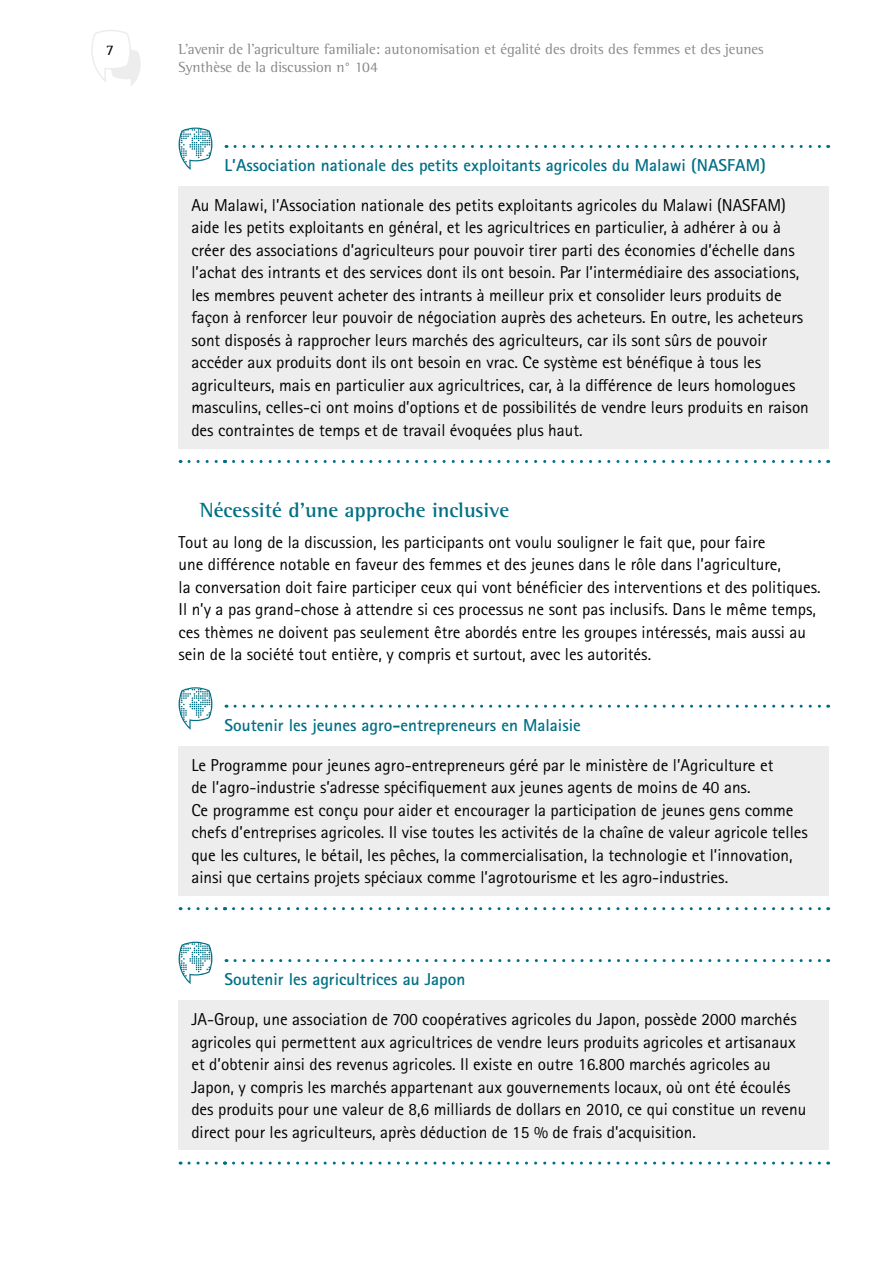
<style>
.page{position:relative;width:893px;height:1263px;background:#fff}
.page>*{position:absolute;margin:0;border:0;box-sizing:border-box;transform-origin:0 0}
.t1{font:700 21px "Rotis Semi Serif Std";color:#006f85}
.t2{font:17.25px/22.5px "Rotis Sans Serif Std";color:#000}
.t3{font:700 17.25px "Rotis Sans Serif Std";color:#006f85}
.t4{font:15px/18px "Rotis Semi Serif Std";color:#878787}
.t5{font:15px "Rotis Semi Serif Std";color:#000}
</style>
<div class="page">
<svg style="left:91px;top:30px;width:50px;height:56px"></svg>
<div style="left:179px;top:186px;width:650px;height:263px;background:#ededed"></div>
<svg style="left:235px;top:145px;width:594px;height:3px"></svg>
<svg style="left:189px;top:460px;width:37px;height:3px"></svg>
<svg style="left:234px;top:460px;width:595px;height:3px"></svg>
<svg style="left:179px;top:128px;width:33px;height:42px"></svg>
<div style="left:179px;top:746px;width:650px;height:150px;background:#ededed"></div>
<svg style="left:235px;top:705px;width:594px;height:3px"></svg>
<svg style="left:189px;top:907px;width:37px;height:3px"></svg>
<svg style="left:234px;top:907px;width:595px;height:3px"></svg>
<svg style="left:179px;top:687px;width:33px;height:43px"></svg>
<div style="left:179px;top:1000px;width:650px;height:150px;background:#ededed"></div>
<svg style="left:235px;top:959px;width:594px;height:3px"></svg>
<svg style="left:189px;top:1161px;width:37px;height:3px"></svg>
<svg style="left:234px;top:1161px;width:595px;height:3px"></svg>
<svg style="left:179px;top:942px;width:33px;height:42px"></svg>
<p class="t5" style="left:106px;top:41px;width:9px">7</p>
<p class="t4" style="left:179px;top:40px;width:587px">L’avenir de l’agriculture familiale: autonomisation et égalité des droits des femmes et des jeunes<br>Synthèse de la discussion n° 104</p>
<p class="t3" style="left:225px;top:155px;width:543px">L’Association nationale des petits exploitants agricoles du Malawi (NASFAM)</p>
<p class="t2" style="left:191px;top:194px;width:619px">Au Malawi, l’Association nationale des petits exploitants agricoles du Malawi (NASFAM) aide les petits exploitants en général, et les agricultrices en particulier, à adhérer à ou à créer des associations d’agriculteurs pour pouvoir tirer parti des économies d’échelle dans l’achat des intrants et des services dont ils ont besoin. Par l’intermédiaire des associations, les membres peuvent acheter des intrants à meilleur prix et consolider leurs produits de façon à renforcer leur pouvoir de négociation auprès des acheteurs. En outre, les acheteurs sont disposés à rapprocher leurs marchés des agriculteurs, car ils sont sûrs de pouvoir accéder aux produits dont ils ont besoin en vrac. Ce système est bénéfique à tous les agriculteurs, mais en particulier aux agricultrices, car, à la différence de leurs homologues masculins, celles-ci ont moins d’options et de possibilités de vendre leurs produits en raison des contraintes de temps et de travail évoquées plus haut.</p>
<p class="t1" style="left:200px;top:497px;width:311px">Nécessité d’une approche inclusive</p>
<p class="t2" style="left:179px;top:531px;width:644px">Tout au long de la discussion, les participants ont voulu souligner le fait que, pour faire<br>une différence notable en faveur des femmes et des jeunes dans le rôle dans l’agriculture,<br>la conversation doit faire participer ceux qui vont bénéficier des interventions et des politiques.<br>Il n’y a pas grand-chose à attendre si ces processus ne sont pas inclusifs. Dans le même temps, ces thèmes ne doivent pas seulement être abordés entre les groupes intéressés, mais aussi au sein de la société tout entière, y compris et surtout, avec les autorités.</p>
<p class="t3" style="left:225px;top:714px;width:358px">Soutenir les jeunes agro-entrepreneurs en Malaisie</p>
<p class="t2" style="left:191px;top:754px;width:618px">Le Programme pour jeunes agro-entrepreneurs géré par le ministère de l’Agriculture et<br>de l’agro-industrie s’adresse spécifiquement aux jeunes agents de moins de 40 ans.<br>Ce programme est conçu pour aider et encourager la participation de jeunes gens comme chefs d’entreprises agricoles. Il vise toutes les activités de la chaîne de valeur agricole telles que les cultures, le bétail, les pêches, la commercialisation, la technologie et l’innovation, ainsi que certains projets spéciaux comme l’agrotourisme et les agro-industries.</p>
<p class="t3" style="left:225px;top:969px;width:242px">Soutenir les agricultrices au Japon</p>
<p class="t2" style="left:191px;top:1008px;width:617px">JA-Group, une association de 700 coopératives agricoles du Japon, possède 2000 marchés agricoles qui permettent aux agricultrices de vendre leurs produits agricoles et artisanaux et d’obtenir ainsi des revenus agricoles. Il existe en outre 16.800 marchés agricoles au Japon, y compris les marchés appartenant aux gouvernements locaux, où ont été écoulés des produits pour une valeur de 8,6 milliards de dollars en 2010, ce qui constitue un revenu direct pour les agriculteurs, après déduction de 15 % de frais d’acquisition.</p>
</div>
